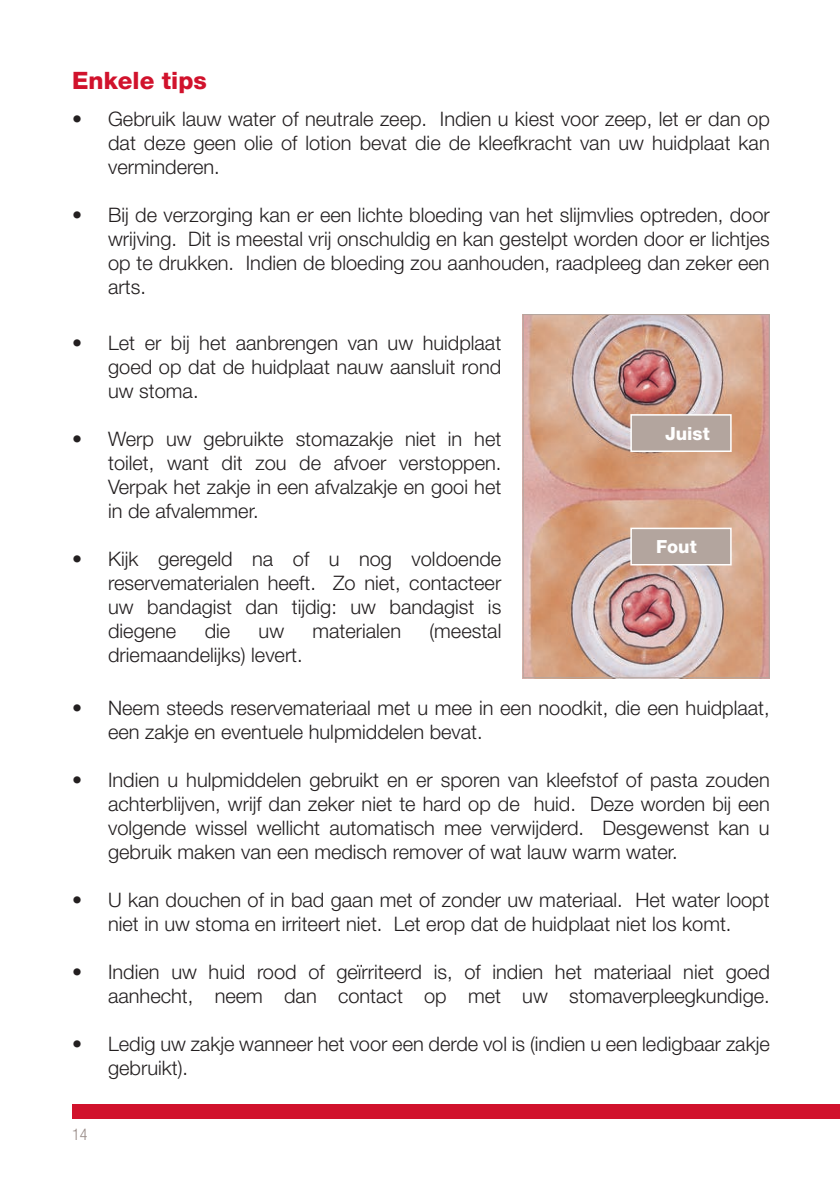
<style>
.page{position:relative;width:840px;height:1191px;background:#fff}
.page>*{position:absolute;margin:0;border:0;box-sizing:border-box;transform-origin:0 0}
.t1{font:800 24px "Helvetica Neue LT Std";color:#d1122c}
.t2{font:300 20px/24px "Helvetica Neue LT Std";color:#231f20;text-align:justify}
.t3{font:800 18.2px "Helvetica Neue LT Std";color:#fff}
.t4{font:300 condensed 16px "Helvetica Neue LT Std";color:#988b87}
</style>
<div class="page">
<div style="left:72px;top:1105px;width:767px;height:14px;background:#d1122c"></div>
<img style="left:524px;top:316px;width:243px;height:360px">
<div style="left:522px;top:314px;width:247px;height:364px;border:1px solid #b3a59e"></div>
<div style="left:630px;top:415px;width:100px;height:36px;background:#b3a59e"></div>
<div style="left:630px;top:414px;width:101px;height:38px;border:2px solid #fff"></div>
<div style="left:630px;top:528px;width:100px;height:37px;background:#b3a59e"></div>
<div style="left:630px;top:527px;width:101px;height:38px;border:2px solid #fff"></div>
<p class="t1" style="left:72px;top:66px;width:136px">Enkele tips</p>
<p class="t2" style="left:108px;top:106px;width:663px;text-indent:-36px">• Gebruik lauw water of neutrale zeep. Indien u kiest voor zeep, let er dan op dat deze geen olie of lotion bevat die de kleefkracht van uw huidplaat kan verminderen.</p>
<p class="t2" style="left:108px;top:202px;width:662px;text-indent:-36px">• Bij de verzorging kan er een lichte bloeding van het slijmvlies optreden, door wrijving. Dit is meestal vrij onschuldig en kan gestelpt worden door er lichtjes op te drukken. Indien de bloeding zou aanhouden, raadpleeg dan zeker een arts.</p>
<p class="t2" style="left:108px;top:330px;width:394px;text-indent:-36px">• Let er bij het aanbrengen van uw huidplaat goed op dat de huidplaat nauw aansluit rond uw stoma.</p>
<p class="t2" style="left:108px;top:426px;width:394px;text-indent:-36px">• Werp uw gebruikte stomazakje niet in het toilet, want dit zou de afvoer verstoppen.<br>Verpak het zakje in een afvalzakje en gooi het in de afvalemmer.</p>
<p class="t2" style="left:108px;top:546px;width:394px;text-indent:-36px">• Kijk geregeld na of u nog voldoende reservematerialen heeft. Zo niet, contacteer uw bandagist dan tijdig: uw bandagist is diegene</p>
<p class="t3" style="left:664px;top:422px;width:46px">Juist</p>
<p class="t3" style="left:655px;top:536px;width:42px">Fout</p>
<p class="t2" style="left:204px;top:618px;width:27px">die</p>
<p class="t2" style="left:258px;top:618px;width:27px">uw</p>
<p class="t2" style="left:312px;top:618px;width:90px">materialen</p>
<p class="t2" style="left:429px;top:618px;width:73px">(meestal</p>
<p class="t2" style="left:108px;top:642px;width:196px">driemaandelijks) levert.</p>
<p class="t2" style="left:108px;top:695px;width:662px;text-indent:-36px">• Neem steeds reservemateriaal met u mee in een noodkit, die een huidplaat, een zakje en eventuele hulpmiddelen bevat.</p>
<p class="t2" style="left:108px;top:767px;width:662px;text-indent:-36px">• Indien u hulpmiddelen gebruikt en er sporen van kleefstof of pasta zouden achterblijven, wrijf dan zeker niet te hard op de huid. Deze worden bij een volgende wissel wellicht automatisch mee verwijderd. Desgewenst kan u gebruik maken van een medisch remover of wat lauw warm water.</p>
<p class="t2" style="left:72px;top:887px;width:698px;text-align:center">• U kan douchen of in bad gaan met of zonder uw materiaal. Het water loopt niet in uw stoma en irriteert niet. Let erop dat de huidplaat niet los komt.</p>
<p class="t2" style="left:72px;top:959px;width:699px;text-align:right">• Indien uw huid rood of geïrriteerd is, of indien het materiaal niet goed aanhecht, neem dan contact op met uw stomaverpleegkundige.</p>
<p class="t2" style="left:108px;top:1031px;width:662px;text-indent:-36px">• Ledig uw zakje wanneer het voor een derde vol is (indien u een ledigbaar zakje gebruikt).</p>
<p class="t4" style="left:72px;top:1124px;width:17px">14</p>
</div>
